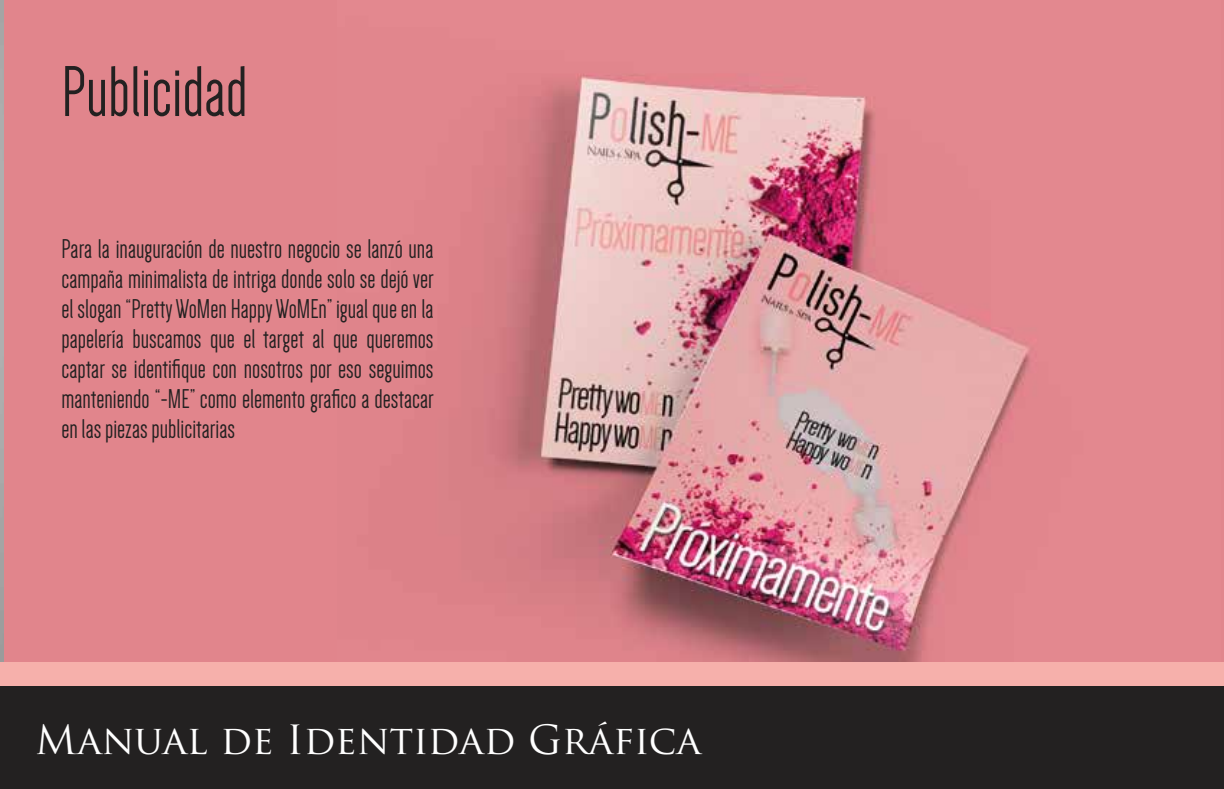
<style>
.page{position:relative;width:1224px;height:789px;background:#fff}
.page>*{position:absolute;margin:0;border:0;box-sizing:border-box;transform-origin:0 0}
.t1{font:74px "Dense";color:#232121}
.t2{font:39.2px "Trajan Pro";color:#fff}
.t3{font:28px/30px "Dense";color:#232121;text-align:justify}
</style>
<div class="page">
<img style="left:336px;top:0;width:888px;height:662px">
<div style="left:2px;top:0;width:334px;height:662px;background:#e1858c"></div>
<img style="left:0;top:0;width:3px;height:683px">
<div style="left:2px;top:662px;width:1222px;height:103px;background:#f6b0ab"></div>
<div style="left:2px;top:686px;width:1222px;height:103px;background:#232121"></div>
<h1 class="t1" style="left:62px;top:55px;width:188px">Publicidad</h1>
<p class="t3" style="left:62px;top:234px;width:374px">Para la inauguración de nuestro negocio se lanzó una campaña minimalista de intriga donde solo se dejó ver el slogan “Pretty WoMen Happy WoMEn” igual que en la papelería buscamos que el target al que queremos captar se identifique con nosotros por eso seguimos manteniendo “-ME” como elemento grafico a destacar en las piezas publicitarias</p>
<h2 class="t2" style="left:35px;top:714px;width:667px">Manual de Identidad Gráfica</h2>
</div>
